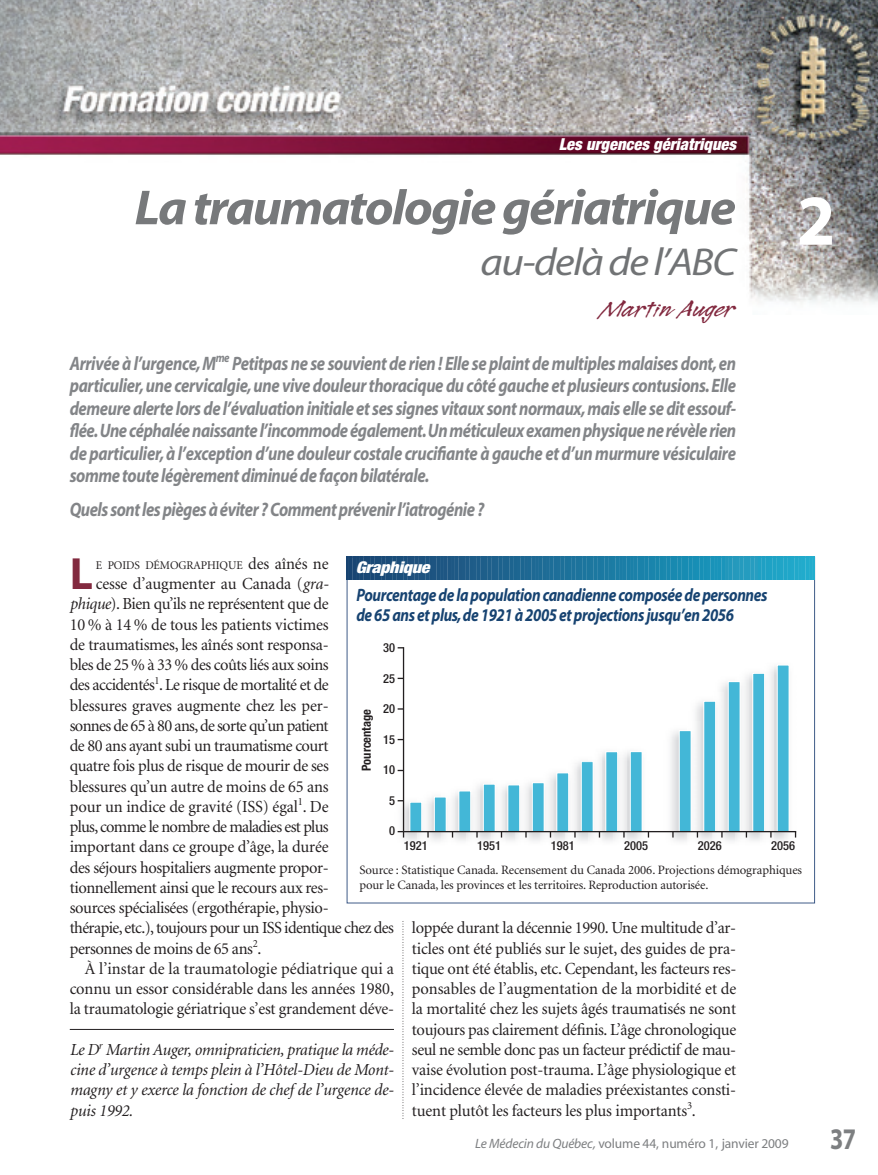
<style>
.page{position:relative;width:878px;height:1175px;background:#fff}
.page>*{position:absolute;margin:0;border:0;box-sizing:border-box;transform-origin:0 0}
.t1{font:700 72px "Myriad";color:#fff}
.t2{font:italic 700 49.5px "Myriad";letter-spacing:-.035em;color:#77797b;scale:1.05 1}
.t3{font:700 45.3px "Myriad";color:#82293f}
.t4{font:italic 39px "Myriad";letter-spacing:-.035em;color:#717375;scale:1.1 1}
.t5{font:700 30px "Myriad";color:#7d7f81;scale:.8 1}
.t6{font:27px "Legault Std";color:#82293f;scale:1.2 1}
.t7{font:italic 700 19.5px/22.5px "Myriad";letter-spacing:-.03em;color:#838588;text-align:justify;scale:.85 1}
.t8{font:italic 700 18px/19.5px "Myriad";letter-spacing:-.025em;color:#174371;scale:.85 1}
.t9{font:16.8px/20.2px "Minion";letter-spacing:-.025em;color:#231f20;text-align:justify}
.t10{font:italic 16.8px/20.2px "Minion";letter-spacing:-.01em;color:#231f20;text-align:justify}
.t11{font:italic 900 condensed 16.5px "Helvetica Neue";color:#fff}
.t12{font:italic 900 condensed 16.2px "Helvetica Neue";color:#fff;scale:1.11 1}
.t13{font:13.5px "Myriad";letter-spacing:-.01em;color:#7d7f81}
.t14{font:12.75px/15px "Minion";letter-spacing:-.005em;color:#231f20}
.t15{font:500 condensed 12.45px "Helvetica Neue";color:#231f20}
.t16{font:700 condensed 12.45px "Helvetica Neue";color:#231f20}
.t17{font:11.85px "Minion";letter-spacing:-.01em;color:#231f20}
.s1{font-size:16.8px}
.s2{font-style:italic}
</style>
<div class="page">
<img style="left:0;top:0;width:878px;height:304px">
<svg style="left:402px;top:921px;width:1px;height:198px"></svg>
<hr style="left:70px;top:1029px;width:324px;height:1px;background:#231f20">
<svg style="left:346px;top:556px;width:469px;height:23px;background:#20779f"></svg>
<img style="left:397px;top:793px;width:21px;height:48px">
<img style="left:418px;top:797px;width:23px;height:44px">
<img style="left:441px;top:793px;width:25px;height:48px">
<img style="left:466px;top:784px;width:25px;height:57px">
<img style="left:491px;top:784px;width:13px;height:58px">
<img style="left:515px;top:782px;width:25px;height:61px">
<img style="left:540px;top:774px;width:25px;height:67px">
<img style="left:565px;top:762px;width:23px;height:79px">
<img style="left:588px;top:752px;width:25px;height:89px">
<img style="left:626px;top:752px;width:24px;height:89px">
<img style="left:613px;top:755px;width:13px;height:85px">
<img style="left:662px;top:731px;width:25px;height:110px">
<img style="left:687px;top:701px;width:25px;height:140px">
<img style="left:712px;top:682px;width:23px;height:159px">
<img style="left:735px;top:674px;width:25px;height:167px">
<img style="left:760px;top:666px;width:37px;height:175px">
<div style="left:410px;top:802px;width:11px;height:29px;background:#43b7d7"></div>
<div style="left:409px;top:802px;width:13px;height:30px;border:1px solid #fff"></div>
<div style="left:434px;top:797px;width:12px;height:34px;background:#43b7d7"></div>
<div style="left:434px;top:796px;width:12px;height:36px;border:1px solid #fff"></div>
<div style="left:459px;top:791px;width:11px;height:40px;background:#43b7d7"></div>
<div style="left:458px;top:790px;width:13px;height:42px;border:1px solid #fff"></div>
<div style="left:483px;top:784px;width:12px;height:47px;background:#43b7d7"></div>
<div style="left:483px;top:784px;width:12px;height:48px;border:1px solid #fff"></div>
<div style="left:508px;top:785px;width:11px;height:46px;background:#43b7d7"></div>
<div style="left:507px;top:784px;width:13px;height:48px;border:1px solid #fff"></div>
<div style="left:532px;top:782px;width:12px;height:49px;background:#43b7d7"></div>
<div style="left:532px;top:782px;width:12px;height:50px;border:1px solid #fff"></div>
<div style="left:557px;top:773px;width:11px;height:58px;background:#43b7d7"></div>
<div style="left:556px;top:772px;width:13px;height:60px;border:1px solid #fff"></div>
<div style="left:581px;top:761px;width:12px;height:70px;background:#43b7d7"></div>
<div style="left:581px;top:761px;width:12px;height:71px;border:1px solid #fff"></div>
<div style="left:605px;top:751px;width:12px;height:80px;background:#43b7d7"></div>
<div style="left:605px;top:751px;width:13px;height:81px;border:1px solid #fff"></div>
<div style="left:630px;top:751px;width:12px;height:80px;background:#43b7d7"></div>
<div style="left:630px;top:751px;width:12px;height:81px;border:1px solid #fff"></div>
<div style="left:679px;top:730px;width:12px;height:101px;background:#43b7d7"></div>
<div style="left:679px;top:730px;width:12px;height:102px;border:1px solid #fff"></div>
<div style="left:703px;top:701px;width:12px;height:130px;background:#43b7d7"></div>
<div style="left:703px;top:701px;width:13px;height:131px;border:1px solid #fff"></div>
<div style="left:728px;top:681px;width:12px;height:150px;background:#43b7d7"></div>
<div style="left:728px;top:681px;width:12px;height:151px;border:1px solid #fff"></div>
<div style="left:752px;top:673px;width:12px;height:158px;background:#43b7d7"></div>
<div style="left:752px;top:673px;width:12px;height:159px;border:1px solid #fff"></div>
<div style="left:777px;top:665px;width:12px;height:166px;background:#43b7d7"></div>
<div style="left:776px;top:664px;width:13px;height:168px;border:1px solid #fff"></div>
<hr style="left:403px;top:831px;width:393px;height:1px;background:#231f20">
<svg style="left:397px;top:831px;width:7px;height:6px"></svg>
<svg style="left:397px;top:677px;width:6px;height:2px"></svg>
<hr style="left:403px;top:647px;width:1px;height:184px;background:#231f20">
<p class="t11" style="left:558px;top:138px;width:182px">Les urgences gériatriques</p>
<h2 class="t2" style="left:135px;top:189px;width:574px">La traumatologie gériatrique</h2>
<h3 class="t4" style="left:480px;top:247px;width:234px">au-delà de l’ABC</h3>
<h3 class="t6" style="left:603px;top:291px;width:112px">Martin Auger</h3>
<p class="t7" style="left:70px;top:353px;width:785px">Arrivée à l’urgence, M<sup>me</sup> Petitpas ne se souvient de rien ! Elle se plaint de multiples malaises dont, en particulier, une cervicalgie, une vive douleur thoracique du côté gauche et plusieurs contusions. Elle demeure alerte lors de l’évaluation initiale et ses signes vitaux sont normaux, mais elle se dit essouf&shy;flée.Une céphalée naissante l’incommode également.Un méticuleux examen physique ne révèle rien de particulier, à l’exception d’une douleur costale crucifiante à gauche et d’un murmure vésiculaire somme toute légèrement diminué de façon bilatérale.</p>
<p class="t7" style="left:70px;top:500px;width:489px">Quels sont les pièges à éviter ? Comment prévenir l’iatrogénie ?</p>
<h1 class="t1" style="left:796px;top:193px;width:40px">2</h1>
<h3 class="t3" style="left:70px;top:557px;width:25px">L</h3>
<p class="t17" style="left:96px;top:560px;width:234px">E POIDS DÉMOGRAPHIQUE <span class="s1">des aînés ne</span></p>
<p class="t12" style="left:356px;top:562px;width:71px">Graphique</p>
<p class="t9" style="left:70px;top:575px;width:326px;text-align:left;text-indent:26px">cesse d’augmenter au Canada (<span class="s2">gra-<br>phique</span>). Bien qu’ils ne représentent que de<br>10 % à 14 % de tous les patients victimes<br>de traumatismes, les aînés sont responsa-<br>bles de 25 % à 33 % des coûts liés aux soins<br>des accidentés<sup>1</sup>. Le risque de mortalité et de<br>blessures graves augmente chez les per-<br>sonnes de 65 à 80 ans,de sorte qu’un patient<br>de 80 ans ayant subi un traumatisme court<br>quatre fois plus de risque de mourir de ses<br>blessures qu’un autre de moins de 65 ans<br>pour un indice de gravité (ISS) égal<sup>1</sup>. De<br>plus, comme le nombre de maladies est plus important dans ce groupe d’âge, la durée<br>des séjours hospitaliers augmente propor&shy;tionnellement ainsi que le recours aux res-<br>sources spécialisées (ergothérapie, physio-<br>thérapie, etc.), toujours pour un ISS identique chez des personnes de moins de 65 ans<sup>2</sup>.</p>
<p class="t9" style="left:70px;top:959px;width:326px;text-indent:15px">À l’instar de la traumatologie pédiatrique qui a connu un essor considérable dans les années 1980, la traumatologie gériatrique s’est grandement déve-</p>
<p class="t8" style="left:356px;top:586px;width:485px">Pourcentage de la population canadienne composée de personnes de 65 ans et plus,de 1921 à 2005 et projections jusqu’en 2056</p>
<p class="t15" style="left:383px;top:643px;width:13px">30</p>
<p class="t15" style="left:383px;top:674px;width:13px">25</p>
<p class="t15" style="left:383px;top:704px;width:13px">20</p>
<p class="t15" style="left:383px;top:735px;width:13px">15</p>
<p class="t15" style="left:383px;top:765px;width:13px">10</p>
<p class="t15" style="left:389px;top:795px;width:7px">5</p>
<p class="t15" style="left:389px;top:826px;width:7px">0</p>
<p class="t16" style="left:362px;top:771px;width:64px;rotate:-90deg">Pourcentage</p>
<p class="t15" style="left:404px;top:841px;width:25px">1921</p>
<p class="t15" style="left:477px;top:841px;width:25px">1951</p>
<p class="t15" style="left:550px;top:841px;width:25px">1981</p>
<p class="t15" style="left:624px;top:841px;width:25px">2005</p>
<p class="t15" style="left:697px;top:841px;width:25px">2026</p>
<p class="t15" style="left:771px;top:841px;width:25px">2056</p>
<p class="t14" style="left:359px;top:863px;width:444px">Source : Statistique Canada. Recensement du Canada 2006. Projections démographiques pour le Canada, les provinces et les territoires. Reproduction autorisée.</p>
<p class="t9" style="left:412px;top:919px;width:326px">loppée durant la décennie 1990. Une multitude d’ar&shy;ticles ont été publiés sur le sujet, des guides de pra&shy;tique ont été établis, etc. Cependant, les facteurs res&shy;ponsables de l’augmentation de la morbidité et de la mortalité chez les sujets âgés traumatisés ne sont toujours pas clairement définis. L’âge chronologique seul ne semble donc pas un facteur prédictif de mau&shy;vaise évolution post-trauma. L’âge physiologique et l’incidence élevée de maladies préexistantes consti&shy;tuent plutôt les facteurs les plus importants<sup>3</sup>.</p>
<p class="t13" style="left:475px;top:1138px;width:315px"><span class="s2">Le Médecin du Québec,</span> volume 44, numéro 1, janvier 2009</p>
<p class="t10" style="left:70px;top:1040px;width:325px">Le D<sup>r</sup> Martin Auger, omnipraticien, pratique la méde&shy;cine d’urgence à temps plein à l’Hôtel-Dieu de Mont&shy;magny et y exerce la fonction de chef de l’urgence de&shy;puis 1992.</p>
<h3 class="t5" style="left:830px;top:1127px;width:34px">37</h3>
</div>
